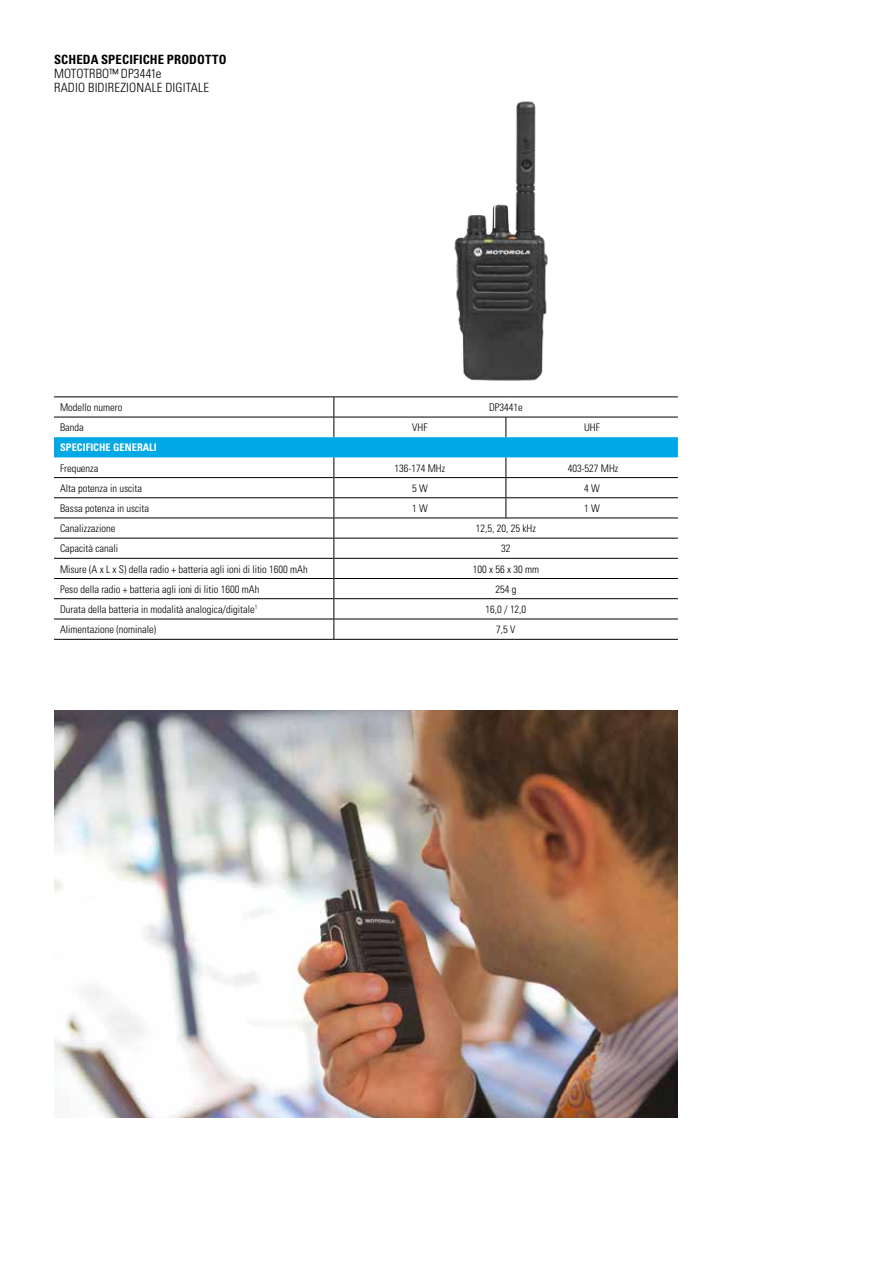
<style>
.page{position:relative;width:893px;height:1263px;background:#fff}
.page>*{position:absolute;margin:0;border:0;box-sizing:border-box;transform-origin:0 0}
.t1{font:300 condensed 12.75px/14.2px "Univers";letter-spacing:.01em;color:#000}
.t2{font:700 condensed 12.75px "Univers";letter-spacing:.01em;color:#000}
.t3{font:300 condensed 10.5px "Univers";color:#000}
.t4{font:700 condensed 10.5px "Univers";color:#fff}
</style>
<div class="page">
<hr style="left:54px;top:639px;width:280px;height:1px;background:#000">
<hr style="left:334px;top:639px;width:172px;height:1px;background:#000">
<hr style="left:506px;top:639px;width:172px;height:1px;background:#000">
<svg style="left:54px;top:397px;width:624px;height:242px"></svg>
<img style="left:54px;top:710px;width:624px;height:407px">
<img style="left:454px;top:101px;width:94px;height:280px">
<p class="t2" style="left:54px;top:52px;width:174px">SCHEDA SPECIFICHE PRODOTTO</p>
<p class="t1" style="left:54px;top:66px;width:156px">MOTOTRBO™ DP3441e<br>RADIO BIDIREZIONALE DIGITALE</p>
<p class="t3" style="left:60px;top:401px;width:64px">Modello numero</p>
<p class="t3" style="left:489px;top:401px;width:35px">DP3441e</p>
<p class="t3" style="left:60px;top:421px;width:25px">Banda</p>
<p class="t3" style="left:412px;top:421px;width:17px">VHF</p>
<p class="t3" style="left:584px;top:421px;width:17px">UHF</p>
<p class="t4" style="left:60px;top:441px;width:98px">SPECIFICHE GENERALI</p>
<p class="t3" style="left:60px;top:462px;width:40px">Frequenza</p>
<p class="t3" style="left:395px;top:462px;width:52px">136-174 MHz</p>
<p class="t3" style="left:568px;top:462px;width:52px">403-527 MHz</p>
<p class="t3" style="left:60px;top:482px;width:84px">Alta potenza in uscita</p>
<p class="t3" style="left:412px;top:482px;width:17px">5 W</p>
<p class="t3" style="left:584px;top:482px;width:17px">4 W</p>
<p class="t3" style="left:60px;top:502px;width:91px">Bassa potenza in uscita</p>
<p class="t3" style="left:412px;top:502px;width:17px">1 W</p>
<p class="t3" style="left:584px;top:502px;width:17px">1 W</p>
<p class="t3" style="left:60px;top:522px;width:57px">Canalizzazione</p>
<p class="t3" style="left:476px;top:522px;width:62px">12,5, 20, 25 kHz</p>
<p class="t3" style="left:60px;top:542px;width:60px">Capacità canali</p>
<p class="t3" style="left:501px;top:542px;width:11px">32</p>
<p class="t3" style="left:60px;top:562px;width:249px">Misure (A x L x S) della radio + batteria agli ioni di litio 1600 mAh</p>
<p class="t3" style="left:473px;top:562px;width:68px">100 x 56 x 30 mm</p>
<p class="t3" style="left:60px;top:583px;width:201px">Peso della radio + batteria agli ioni di litio 1600 mAh</p>
<p class="t3" style="left:495px;top:583px;width:22px">254 g</p>
<p class="t3" style="left:60px;top:603px;width:199px">Durata della batteria in modalità analogica/digitale<sup>1</sup></p>
<p class="t3" style="left:485px;top:603px;width:42px">16,0 / 12,0</p>
<p class="t3" style="left:60px;top:623px;width:98px">Alimentazione (nominale)</p>
<p class="t3" style="left:496px;top:623px;width:21px">7,5 V</p>
</div>
